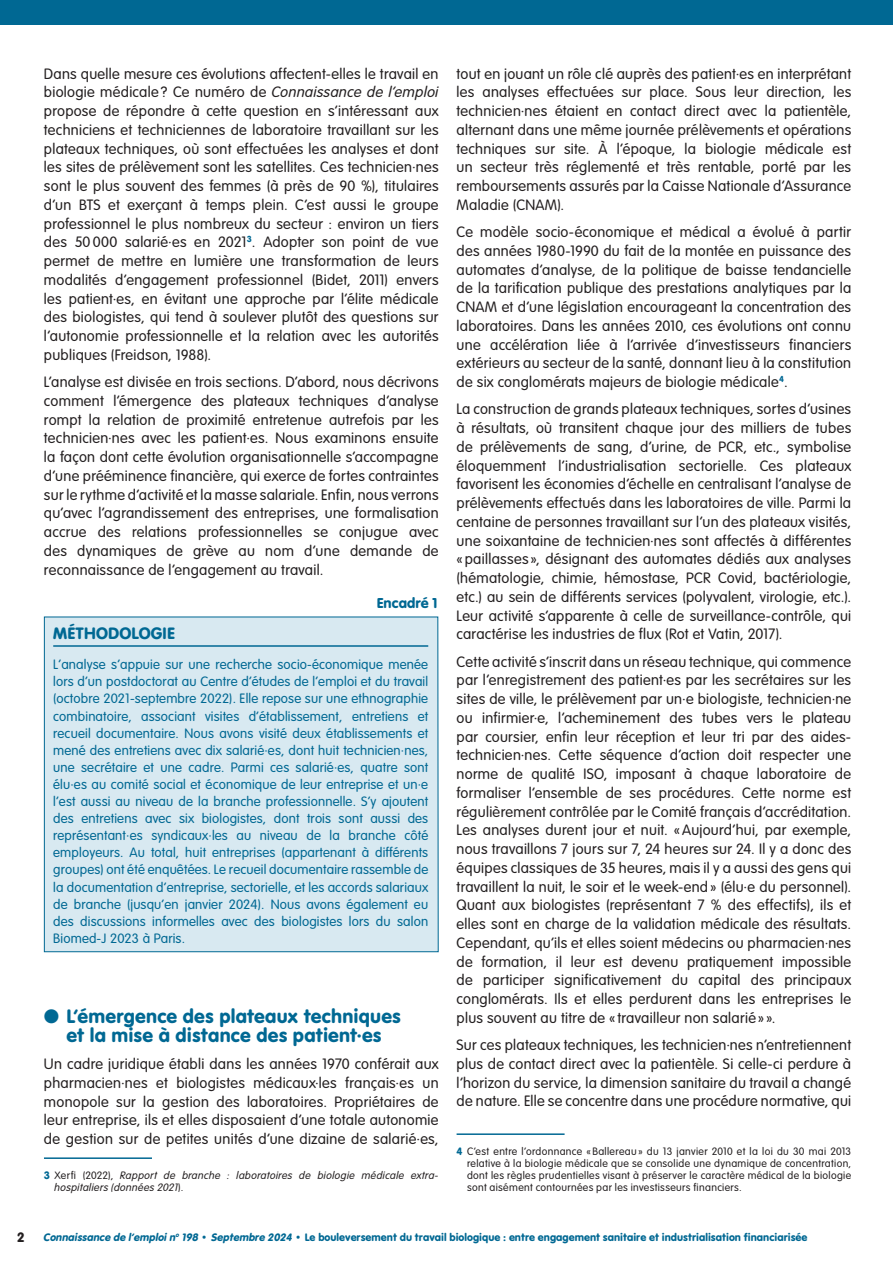
<style>
.page{position:relative;width:893px;height:1263px;background:#fff}
.page>*{position:absolute;margin:0;border:0;box-sizing:border-box;transform-origin:0 0}
.t1{font:20.25px/18.8px "VAG Rundschrift D Regular";letter-spacing:.005em;color:#006893;text-align:center}
.t2{font:17.25px "VAG Rundschrift D Regular";letter-spacing:.01em;color:#006893}
.t3{font:15.75px/18.8px "VAG Rundschrift D Light";letter-spacing:.02em;color:#231f20;text-align:justify}
.t4{font:15px "VAG Rundschrift D Regular";color:#006893}
.t5{font:14.25px/17.1px "VAG Rundschrift D Light";letter-spacing:.01em;color:#006893;text-align:justify}
.t6{font:14.25px "VAG Rundschrift D Regular";color:#231f20}
.t7{font:11.25px/12px "VAG Rundschrift D Light";letter-spacing:.03em;color:#231f20;text-align:justify}
.t8{font:11.25px "VAG Rundschrift D Regular";color:#006893}
.t9{font:italic 11.25px/12px "VAG Rundschrift D Light";letter-spacing:.03em;color:#231f20}
.s1{font-style:italic}
.s2{font-family:"VAG Rundschrift D Regular";font-style:normal;color:#006893}
.s3{font-style:normal}
.s4{font-family:"VAG Rundschrift D Regular";color:#006893}
</style>
<div class="page">
<hr style="left:44px;top:1157px;width:108px;height:2px;background:#006893">
<hr style="left:457px;top:1133px;width:108px;height:2px;background:#006893">
<div style="left:0;top:0;width:893px;height:24px;background:#006893"></div>
<div style="left:44px;top:617px;width:394px;height:335px;background:#d8e9f1"></div>
<hr style="left:53px;top:645px;width:375px;height:2px;background:#006893">
<div style="left:44px;top:617px;width:395px;height:335px;border:1px solid #006893"></div>
<p class="t3" style="left:44px;top:63px;width:396px">Dans quelle mesure ces évolutions affectent-elles le travail en biologie médicale ? Ce numéro de <span class="s1">Connaissance de l’emploi </span>propose de répondre à cette question en s’intéressant aux techniciens et techniciennes de laboratoire travaillant sur les plateaux techniques, où sont effectuées les analyses et dont les sites de prélèvement sont les satellites. Ces technicien·nes sont le plus souvent des femmes (à près de 90 %), titulaires d’un BTS et exerçant à temps plein. C’est aussi le groupe professionnel le plus nombreux du secteur : environ un tiers des 50 000 salarié·es en 2021<sup>3</sup>. Adopter son point de vue permet de mettre en lumière une transformation de leurs modalités d’engagement professionnel (Bidet, 2011) envers les patient·es, en évitant une approche par l’élite médicale des biologistes, qui tend à soulever plutôt des questions sur l’autonomie professionnelle et la relation avec les autorités publiques (Freidson, 1988).</p>
<p class="t3" style="left:44px;top:371px;width:396px">L’analyse est divisée en trois sections. D’abord, nous décrivons comment l’émergence des plateaux techniques d’analyse rompt la relation de proximité entretenue autrefois par les technicien·nes avec les patient·es. Nous examinons ensuite la façon dont cette évolution organisationnelle s’accompagne d’une prééminence financière, qui exerce de fortes contraintes sur le rythme d’activité et la masse salariale. Enfin, nous verrons qu’avec l’agrandissement des entreprises, une formalisation accrue des relations professionnelles se conjugue avec des dynamiques de grève au nom d’une demande de reconnaissance de l’engagement au travail.</p>
<p class="t4" style="left:377px;top:590px;width:63px">Encadré 1</p>
<p class="t2" style="left:53px;top:618px;width:123px">MÉTHODOLOGIE</p>
<p class="t5" style="left:53px;top:655px;width:377px">L’analyse s’appuie sur une recherche socio-économique menée lors d’un postdoctorat au Centre d’études de l’emploi et du travail (octobre 2021-septembre 2022). Elle repose sur une ethnographie combinatoire, associant visites d’établissement, entretiens et recueil documentaire. Nous avons visité deux établissements et mené des entretiens avec dix salarié·es, dont huit technicien·nes, une secrétaire et une cadre. Parmi ces salarié·es, quatre sont élu·es au comité social et économique de leur entreprise et un·e l’est aussi au niveau de la branche professionnelle. S’y ajoutent des entretiens avec six biologistes, dont trois sont aussi des représentant·es syndicaux·les au niveau de la branche côté employeurs. Au total, huit entreprises (appartenant à différents groupes) ont été enquêtées. Le recueil documentaire rassemble de la documentation d’entreprise, sectorielle, et les accords salariaux de branche (jusqu’en janvier 2024). Nous avons également eu des discussions informelles avec des biologistes lors du salon Biomed-J 2023 à Paris.</p>
<p class="t1" style="left:44px;top:1004px;width:359px">● L’émergence des plateaux techniques et la mise à distance des patient·es</p>
<p class="t3" style="left:44px;top:1053px;width:396px">Un cadre juridique établi dans les années 1970 conférait aux pharmacien·nes et biologistes médicaux·les français·es un monopole sur la gestion des laboratoires. Propriétaires de leur entreprise, ils et elles disposaient d’une totale autonomie de gestion sur de petites unités d’une dizaine de salarié·es,</p>
<p class="t9" style="left:54px;top:1168px;width:386px;text-indent:-10px"><span class="s2">3</span> <span class="s3">Xerfi (2022),</span> Rapport de branche : laboratoires de biologie médicale extra&shy;hospitaliers (données 2021<span class="s3">).</span></p>
<p class="t3" style="left:457px;top:63px;width:396px">tout en jouant un rôle clé auprès des patient·es en interprétant les analyses effectuées sur place. Sous leur direction, les technicien·nes étaient en contact direct avec la patientèle, alternant dans une même journée prélèvements et opérations techniques sur site. À l’époque, la biologie médicale est un secteur très réglementé et très rentable, porté par les remboursements assurés par la Caisse Nationale d’Assurance Maladie (CNAM).</p>
<p class="t3" style="left:457px;top:221px;width:396px">Ce modèle socio-économique et médical a évolué à partir des années 1980-1990 du fait de la montée en puissance des automates d’analyse, de la politique de baisse tendancielle de la tarification publique des prestations analytiques par la CNAM et d’une législation encourageant la concentration des laboratoires. Dans les années 2010, ces évolutions ont connu une accélération liée à l’arrivée d’investisseurs financiers extérieurs au secteur de la santé, donnant lieu à la constitution de six conglomérats majeurs de biologie médicale<sup>4</sup>.</p>
<p class="t3" style="left:457px;top:399px;width:396px">La construction de grands plateaux techniques, sortes d’usines à résultats, où transitent chaque jour des milliers de tubes de prélèvements de sang, d’urine, de PCR, etc., symbolise éloquemment l’industrialisation sectorielle. Ces plateaux favorisent les économies d’échelle en centralisant l’analyse de prélèvements effectués dans les laboratoires de ville. Parmi la centaine de personnes travaillant sur l’un des plateaux visités, une soixantaine de technicien·nes sont affectés à différentes « paillasses », désignant des automates dédiés aux analyses (hématologie, chimie, hémostase, PCR Covid, bactériologie, etc.) au sein de différents services (polyvalent, virologie, etc.).<br>Leur activité s’apparente à celle de surveillance-contrôle, qui caractérise les industries de flux (Rot et Vatin, 2017).</p>
<p class="t3" style="left:457px;top:651px;width:396px">Cette activité s’inscrit dans un réseau technique, qui commence par l’enregistrement des patient·es par les secrétaires sur les sites de ville, le prélèvement par un·e biologiste, technicien·ne ou infirmier·e, l’acheminement des tubes vers le plateau par coursier, enfin leur réception et leur tri par des aides&shy;technicien·nes. Cette séquence d’action doit respecter une norme de qualité ISO, imposant à chaque laboratoire de formaliser l’ensemble de ses procédures. Cette norme est régulièrement contrôlée par le Comité français d’accréditation.<br>Les analyses durent jour et nuit. « Aujourd’hui, par exemple, nous travaillons 7 jours sur 7, 24 heures sur 24. Il y a donc des équipes classiques de 35 heures, mais il y a aussi des gens qui travaillent la nuit, le soir et le week-end » (élu·e du personnel).<br>Quant aux biologistes (représentant 7 % des effectifs), ils et elles sont en charge de la validation médicale des résultats.<br>Cependant, qu’ils et elles soient médecins ou pharmacien·nes de formation, il leur est devenu pratiquement impossible de participer significativement du capital des principaux conglomérats. Ils et elles perdurent dans les entreprises le plus souvent au titre de «travailleur non salarié »».</p>
<p class="t3" style="left:457px;top:1034px;width:396px">Sur ces plateaux techniques, les technicien·nes n’entretiennent plus de contact direct avec la patientèle. Si celle-ci perdure à l’horizon du service, la dimension sanitaire du travail a changé de nature. Elle se concentre dans une procédure normative, qui</p>
<p class="t7" style="left:467px;top:1144px;width:386px;text-indent:-10px"><span class="s4">4</span> C’est entre l’ordonnance « Ballereau » du 13 janvier 2010 et la loi du 30 mai 2013 relative à la biologie médicale que se consolide une dynamique de concentration, dont les règles prudentielles visant à préserver le caractère médical de la biologie sont aisément contournées par les investisseurs financiers.</p>
<p class="t6" style="left:17px;top:1225px;width:9px">2</p>
<p class="t8" style="left:43px;top:1227px;width:766px"><span class="s1">Connaissance de l’emploin</span><sup>o</sup> <span class="s1">198</span> • <span class="s1">Septembre 2024</span> • Le bouleversement du travail biologique : entre engagement sanitaire et industrialisation financiarisée</p>
</div>
